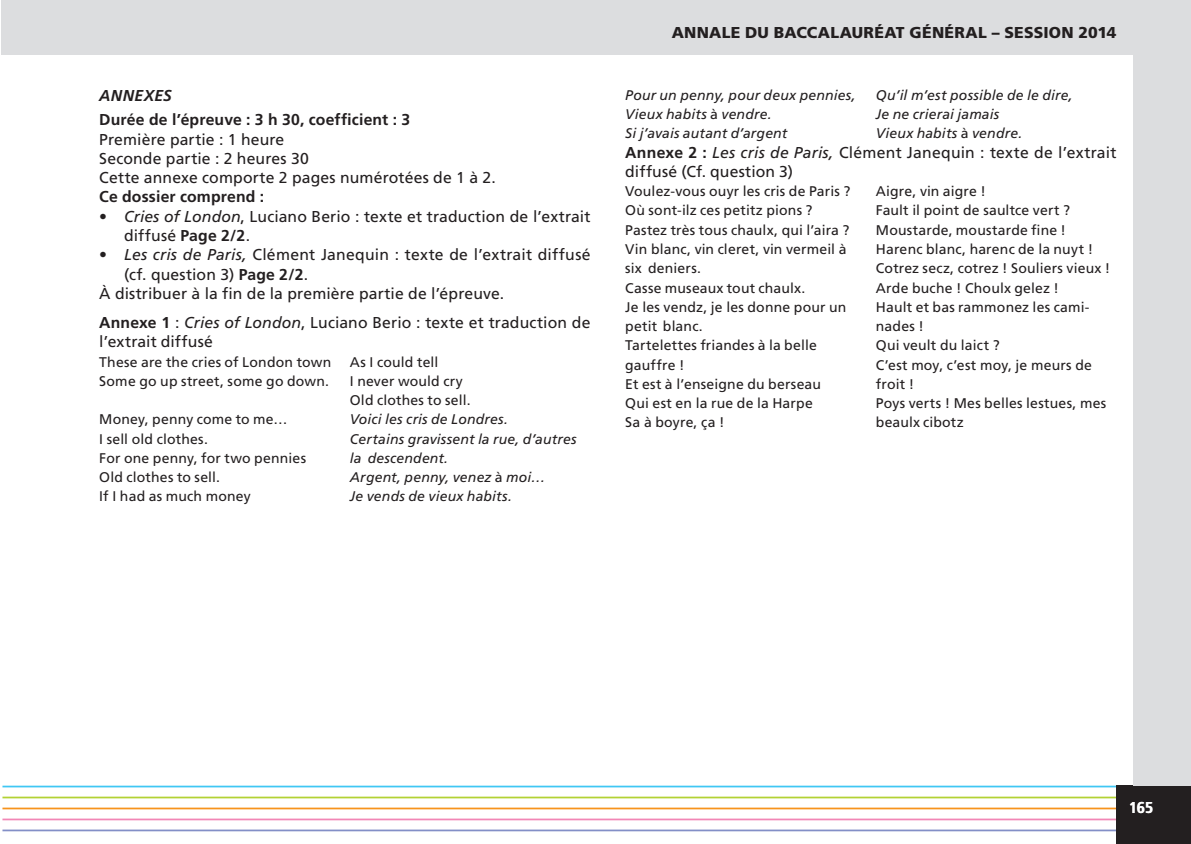
<style>
.page{position:relative;width:1191px;height:844px;background:#fff}
.page>*{position:absolute;margin:0;border:0;box-sizing:border-box;transform-origin:0 0}
.t1{font:15.75px/19.2px "Frutiger LT Std";letter-spacing:.01em;color:#231f20}
.t2{font:700 15.75px "Frutiger LT Std";letter-spacing:.01em;color:#231f20}
.t3{font:900 15.75px "Frutiger LT Std";letter-spacing:.015em;color:#231f20}
.t4{font:italic 700 15.75px "Frutiger";letter-spacing:.02em;color:#231f20}
.t5{font:700 condensed 15.75px "Frutiger LT Std";color:#fff}
.t6{font:14px/19.2px "Frutiger LT Std";letter-spacing:.01em;color:#231f20}
.t7{font:italic 14px/19.2px "Frutiger LT Std";letter-spacing:.01em;color:#231f20}
.s1{font-weight:700}
.s2{font-style:italic}
.s3{font-style:normal}
</style>
<div class="page">
<div style="left:1px;top:0;width:1190px;height:55px;background:#dcdddf"></div>
<hr style="left:2px;top:796px;width:1118px;height:2px;background:#b3d234">
<hr style="left:2px;top:785px;width:1135px;height:2px;background:#40c7f4">
<hr style="left:2px;top:807px;width:1114px;height:2px;background:#f7931d">
<hr style="left:2px;top:818px;width:1114px;height:2px;background:#f287b6">
<hr style="left:2px;top:829px;width:1114px;height:2px;background:#838fc7">
<div style="left:1116px;top:785px;width:75px;height:58px;background:#231f20"></div>
<div style="left:1133px;top:0;width:58px;height:785px;background:#dcdddf"></div>
<p class="t4" style="left:99px;top:86px;width:74px">ANNEXES</p>
<p class="t2" style="left:99px;top:111px;width:312px">Durée de l’épreuve : 3 h 30, coefficient : 3</p>
<p class="t1" style="left:99px;top:130px;width:398px">Première partie : 1 heure<br>Seconde partie : 2 heures 30<br>Cette annexe comporte 2 pages numérotées de 1 à 2.</p>
<p class="t2" style="left:99px;top:188px;width:167px">Ce dossier comprend :</p>
<p class="t1" style="left:124px;top:207px;width:468px;text-indent:-25px"><span class="s1">•</span> <span class="s2">Cries of London</span>, Luciano Berio : texte et traduction de l’extrait diffusé <span class="s1">Page 2/2</span>.</p>
<p class="t1" style="left:99px;top:245px;width:493px"><span class="s1">•</span> <span class="s2">Les cris de Paris,</span> Clément Janequin : texte de l’extrait diffusé</p>
<p class="t1" style="left:124px;top:264px;width:186px">(cf. question 3) <span class="s1">Page 2/2</span>.</p>
<p class="t1" style="left:99px;top:284px;width:406px">À distribuer à la fin de la première partie de l’épreuve.</p>
<p class="t1" style="left:99px;top:313px;width:493px"><span class="s1">Annexe 1</span> : <span class="s2">Cries of London</span>, Luciano Berio : texte et traduction de l’extrait diffusé</p>
<p class="t6" style="left:99px;top:352px;width:233px">These are the cries of London town<br>Some go up street, some go down.</p>
<p class="t6" style="left:99px;top:410px;width:208px">Money, penny come to me…<br>I sell old clothes.<br>For one penny, for two pennies<br>Old clothes to sell.<br>If I had as much money</p>
<p class="t6" style="left:350px;top:352px;width:122px">As I could tell<br>I never would cry<br>Old clothes to sell.</p>
<p class="t7" style="left:350px;top:410px;width:228px">Voici les cris de Londres.<br>Certains gravissent la rue, d’autres la descendent.<br>Argent, penny, venez <span class="s3">à</span> moi…<br>Je vends de vieux habits.</p>
<p class="t3" style="left:672px;top:23px;width:353px">ANNALE DU BACCALAURÉAT GÉNÉRAL – SESS</p>
<p class="t3" style="left:1043px;top:23px;width:75px">ION 2014</p>
<p class="t7" style="left:625px;top:85px;width:232px">Pour un penny, pour deux pennies,<br>Vieux habits <span class="s3">à</span> vendre.<br>Si j’avais autant d’argent</p>
<p class="t7" style="left:876px;top:85px;width:198px">Qu’il m’est possible de le dire,<br>Je ne crierai jamais<br>Vieux habits <span class="s3">à</span> vendre.</p>
<p class="t1" style="left:625px;top:143px;width:493px"><span class="s1">Annexe 2 :</span> <span class="s2">Les cris de Paris,</span> Clément Janequin : texte de l’extrait diffusé (Cf. question 3)</p>
<p class="t6" style="left:625px;top:182px;width:227px">Voulez-vous ouyr les cris de Paris ?<br>Où sont-ilz ces petitz pions ?<br>Pastez très tous chaulx, qui l’aira ?<br>Vin blanc, vin cleret, vin vermeil à six deniers.<br>Casse museaux tout chaulx.<br>Je les vendz, je les donne pour un petit blanc.<br>Tartelettes friandes à la belle gauffre !<br>Et est à l’enseigne du berseau<br>Qui est en la rue de la Harpe<br>Sa à boyre, ça !</p>
<p class="t6" style="left:876px;top:182px;width:236px">Aigre, vin aigre !<br>Fault il point de saultce vert ?<br>Moustarde, moustarde fine !<br>Harenc blanc, harenc de la nuyt !<br>Cotrez secz, cotrez ! Souliers vieux !<br>Arde buche ! Choulx gelez !<br>Hault et bas rammonez les cami&shy;nades !<br>Qui veult du laict ?<br>C’est moy, c’est moy, je meurs de froit !<br>Poys verts ! Mes belles lestues, mes beaulx cibotz</p>
<p class="t5" style="left:1129px;top:797px;width:26px">165</p>
</div>
